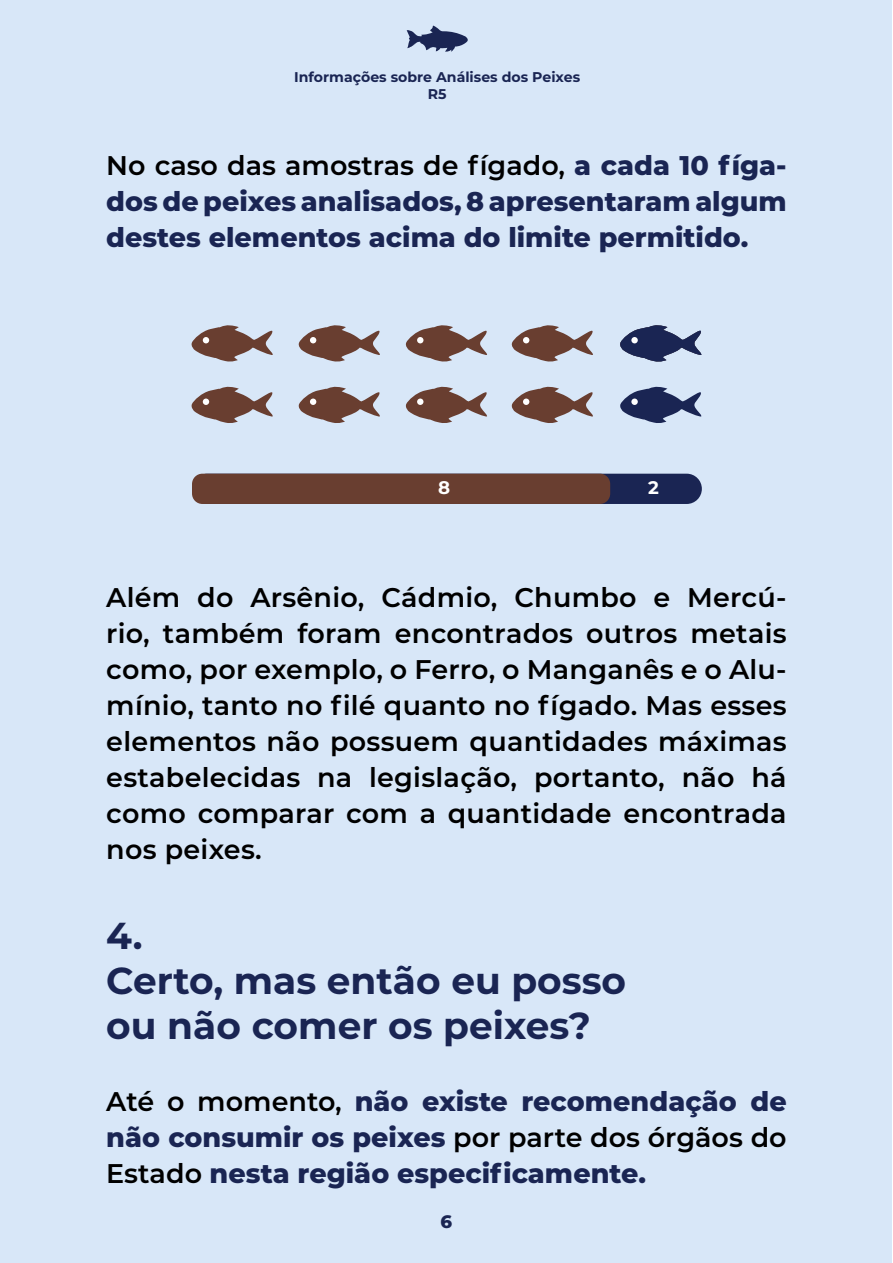
<style>
.page{position:relative;width:893px;height:1263px;background:#fff}
.page>*{position:absolute;margin:0;border:0;box-sizing:border-box;transform-origin:0 0}
.t1{font:700 37.5px/45px "Montserrat";color:#1a2553}
.t2{font:600 27px/36px "Montserrat";letter-spacing:.01em;color:#000;text-align:justify}
.t3{font:800 27px/36px "Montserrat";color:#1a2553;text-align:justify}
.t4{font:700 18.15px "Montserrat";color:#fff}
.t5{font:800 18px "Montserrat";color:#1a2553}
.t6{font:700 14.1px/17px "Montserrat";color:#1a2553;text-align:center}
.s1{font-weight:600;color:#000}
</style>
<div class="page">
<div style="left:0;top:0;width:892px;height:1263px;background:#d8e7f8"></div>
<svg style="left:407px;top:26px;width:61px;height:26px"></svg>
<svg style="left:191px;top:325px;width:82px;height:37px"></svg>
<svg style="left:191px;top:386px;width:82px;height:37px"></svg>
<div style="left:203px;top:398px;width:6px;height:7px;background:#fff;border-radius:50%"></div>
<svg style="left:298px;top:325px;width:82px;height:37px"></svg>
<svg style="left:298px;top:386px;width:82px;height:37px"></svg>
<div style="left:310px;top:398px;width:6px;height:7px;background:#fff;border-radius:50%"></div>
<svg style="left:405px;top:325px;width:82px;height:37px"></svg>
<svg style="left:405px;top:386px;width:82px;height:37px"></svg>
<div style="left:417px;top:398px;width:6px;height:7px;background:#fff;border-radius:50%"></div>
<svg style="left:620px;top:386px;width:82px;height:37px"></svg>
<div style="left:631px;top:398px;width:7px;height:7px;background:#fff;border-radius:50%"></div>
<svg style="left:511px;top:325px;width:82px;height:37px"></svg>
<svg style="left:511px;top:386px;width:82px;height:37px"></svg>
<div style="left:523px;top:398px;width:6px;height:7px;background:#fff;border-radius:50%"></div>
<div style="left:192px;top:474px;width:510px;height:30px;background:#1a2553;border-radius:15px"></div>
<div style="left:192px;top:474px;width:418px;height:30px;background:#693e30;border-radius:10px"></div>
<svg style="left:620px;top:325px;width:82px;height:37px"></svg>
<div style="left:631px;top:337px;width:7px;height:6px;background:#fff;border-radius:50%"></div>
<p class="t6" style="left:294px;top:68px;width:287px">Informações sobre Análises dos Peixes<br>R5</p>
<p class="t3" style="left:106px;top:146px;width:682px"><span class="s1">No caso das amostras de fígado,</span> a cada 10 fíga&shy;dos de peixes analisados, 8 apresentaram algum destes elementos acima do limite permitido.</p>
<p class="t4" style="left:438px;top:474px;width:14px">8</p>
<p class="t4" style="left:648px;top:474px;width:12px">2</p>
<p class="t2" style="left:106px;top:578px;width:682px">Além do Arsênio, Cádmio, Chumbo e Mercú&shy;rio, também foram encontrados outros metais como, por exemplo, o Ferro, o Manganês e o Alu&shy;mínio, tanto no filé quanto no fígado. Mas esses elementos não possuem quantidades máximas estabelecidas na legislação, portanto, não há como comparar com a quantidade encontrada nos peixes.</p>
<h1 class="t1" style="left:106px;top:911px;width:521px">4.<br>Certo, mas então eu posso ou não comer os peixes?</h1>
<p class="t3" style="left:106px;top:1082px;width:682px"><span class="s1">Até o momento,</span> não existe recomendação de não consumir os peixes <span class="s1">por parte dos órgãos do Estado</span> nesta região especificamente.</p>
<p class="t5" style="left:441px;top:1208px;width:13px">6</p>
</div>
